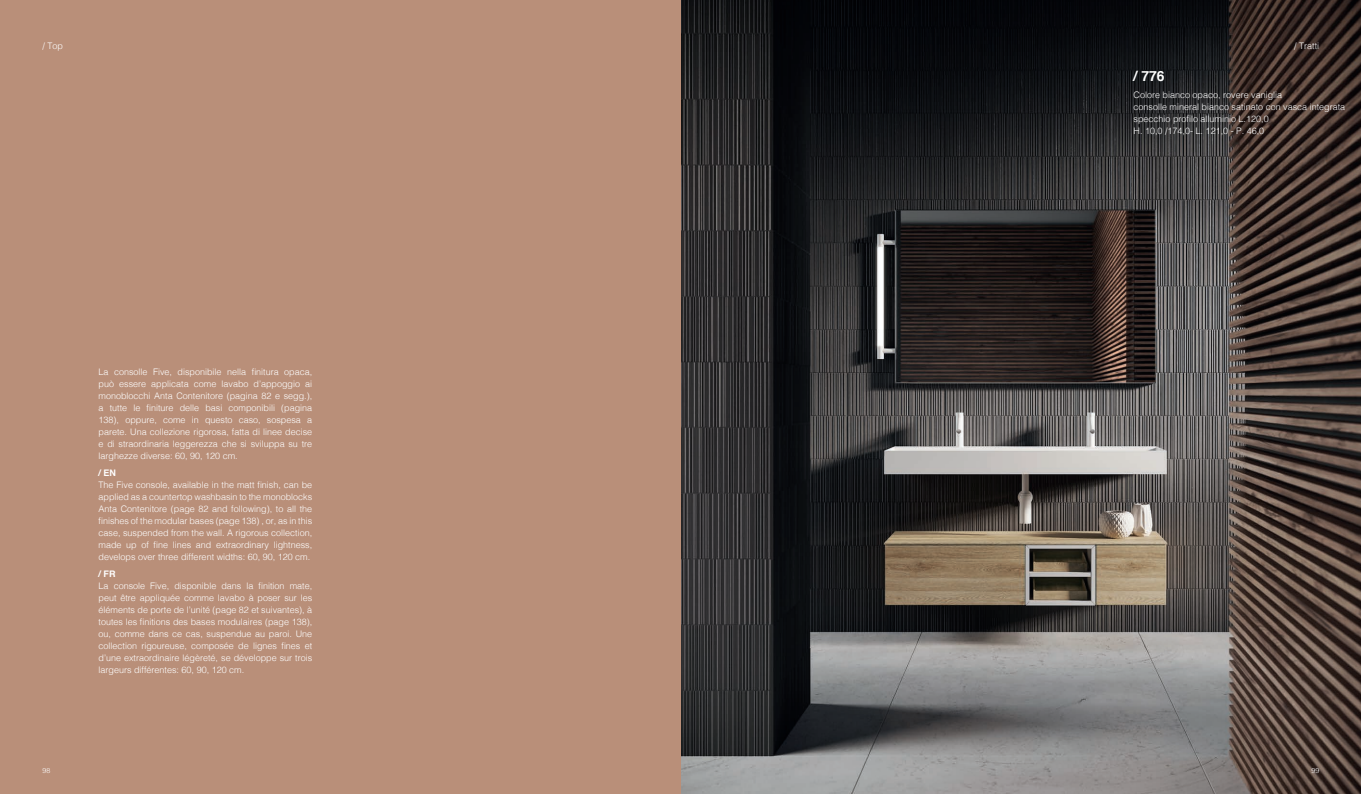
<style>
.page{position:relative;width:1361px;height:794px;background:#fff}
.page>*{position:absolute;margin:0;border:0;box-sizing:border-box;transform-origin:0 0}
.t1{font:700 14px "Helvetica";color:#fff}
.t2{font:300 9px/12px "Helvetica";color:#fff;text-align:justify}
.t3{font:700 9px "Helvetica";color:#fff}
.t4{font:300 7px "Helvetica";color:#fff}
</style>
<div class="page">
<img style="left:680px;top:0;width:681px;height:794px">
<div style="left:0;top:0;width:680px;height:794px;background:#b98f79"></div>
<p class="t2" style="left:43px;top:39px;width:22px">/ Top</p>
<p class="t2" style="left:1294px;top:39px;width:27px">/ Tratti</p>
<h1 class="t1" style="left:1133px;top:65px;width:33px">/ 776</h1>
<p class="t2" style="left:1133px;top:89px;width:213px;text-align:left">Colore bianco opaco, rovere vaniglia<br>consolle mineral bianco satinato con vasca integrata specchio profilo alluminio L.120,0<br>H. 10,0 /174,0- L. 121,0 - P. 46,0</p>
<p class="t2" style="left:99px;top:365px;width:215px">La consolle Five, disponibile nella finitura opaca, può essere applicata come lavabo d’appoggio ai monoblocchi Anta Contenitore (pagina 82 e segg.), a tutte le finiture delle basi componibili (pagina 138), oppure, come in questo caso, sospesa a parete. Una collezione rigorosa, fatta di linee decise e di straordinaria leggerezza che si sviluppa su tre larghezze diverse: 60, 90, 120 cm.</p>
<p class="t3" style="left:99px;top:465px;width:19px">/ EN</p>
<p class="t2" style="left:99px;top:478px;width:215px">The Five console, available in the matt finish, can be applied as a countertop washbasin to the monoblocks Anta Contenitore (page 82 and following), to all the finishes of the modular bases (page 138) , or, as in this case, suspended from the wall. A rigorous collection, made up of fine lines and extraordinary lightness, develops over three different widths: 60, 90, 120 cm.</p>
<p class="t3" style="left:99px;top:566px;width:19px">/ FR</p>
<p class="t2" style="left:99px;top:579px;width:215px">La console Five, disponible dans la finition mate, peut être appliquée comme lavabo à poser sur les éléments de porte de l’unité (page 82 et suivantes), à toutes les finitions des bases modulaires (page 138), ou, comme dans ce cas, suspendue au paroi. Une collection rigoureuse, composée de lignes fines et d’une extraordinaire légèreté, se développe sur trois largeurs différentes: 60, 90, 120 cm.</p>
<p class="t4" style="left:43px;top:764px;width:9px">98</p>
<p class="t4" style="left:1311px;top:764px;width:9px">99</p>
</div>
